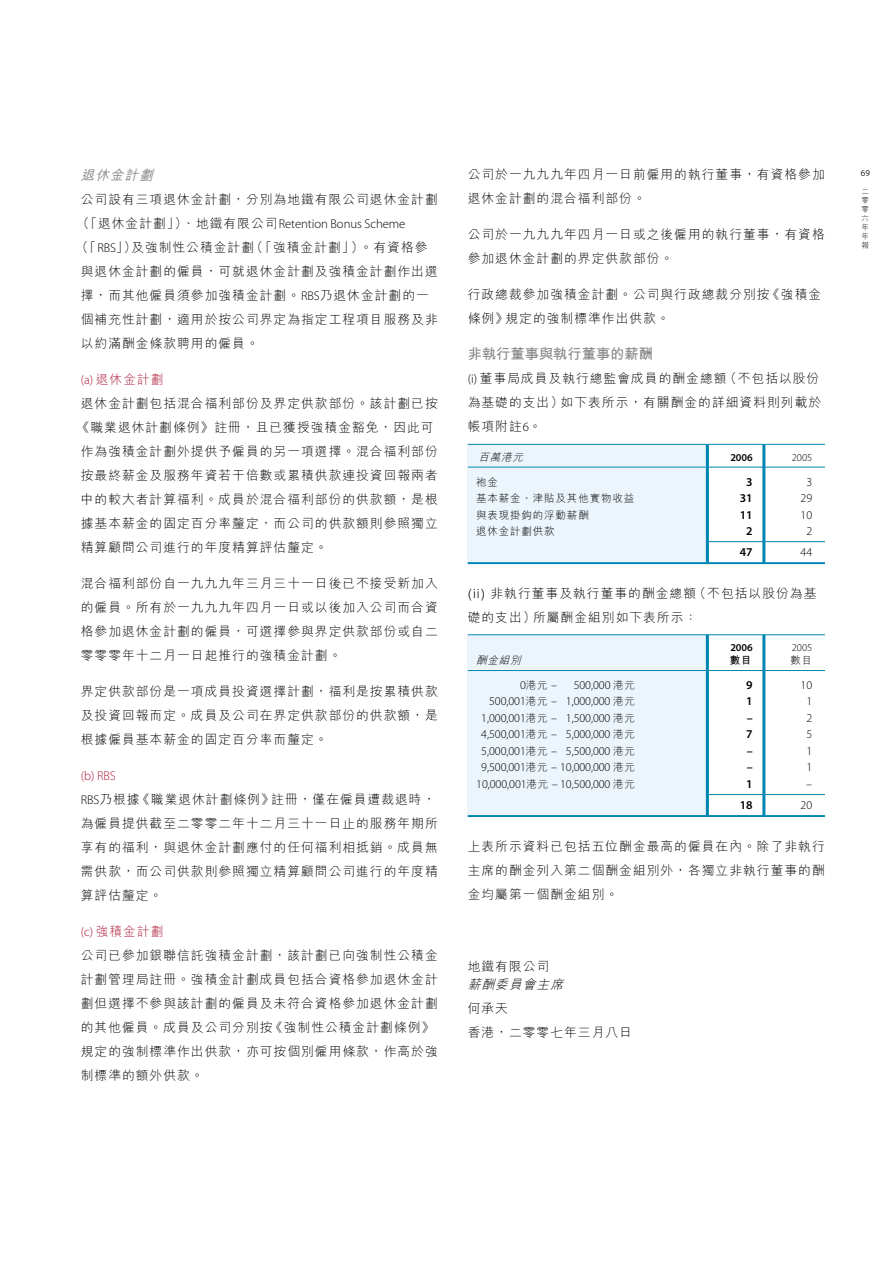
<style>
.page{position:relative;width:893px;height:1263px;background:#fff}
.page>*{position:absolute;margin:0;border:0;box-sizing:border-box;transform-origin:0 0}
.t1{font:700 14.25px "M Hei HK";color:#878889}
.t2{font:italic 500 13.5px "M Hei HK";color:#878889}
.t3{font:300 12.75px/24px "M Hei HK";letter-spacing:.08em;color:#000}
.t4{font:12.75px "Myriad MM";letter-spacing:-.005em;color:#000}
.t5{font:300 12.75px "M Hei HK";letter-spacing:.08em;color:#ad1739}
.t6{font:italic 300 12.75px "M Hei HK";color:#000}
.t7{font:12.75px "Myriad MM";color:#ad1739}
.t8{font:12px "Myriad MM";letter-spacing:-.005em;color:#000}
.t9{font:300 10.5px "M Hei HK";letter-spacing:.08em;color:#000}
.t10{font:10.5px "Myriad MM";letter-spacing:-.005em;color:#000}
.t11{font:italic 300 10.5px "M Hei HK";color:#000}
.t12{font:700 10.5px "M Hei HK";color:#000}
.t13{font:9px "Myriad MM";color:#000}
.t14{font:300 7.5px/9px "M Hei HK";color:#000;text-align:justify}
.s1{font-family:"M Hei HK";font-weight:300}
.s2{font-family:"Myriad MM";font-weight:400}
.s3{font-family:"Myriad MM";font-weight:400;color:#ad1739}
.s4{color:#ad1739}
.s5{font-family:"M Hei HK";font-weight:300;font-size:10.5px}
</style>
<div class="page">
<div style="left:468px;top:635px;width:240px;height:181px;background:#ecf5fb"></div>
<hr style="left:762px;top:635px;width:3px;height:182px;background:#0086b3">
<hr style="left:706px;top:635px;width:3px;height:181px;background:#0086b3">
<div style="left:468px;top:444px;width:240px;height:120px;background:#ecf5fb"></div>
<hr style="left:706px;top:445px;width:3px;height:119px;background:#0086b3">
<hr style="left:762px;top:445px;width:3px;height:119px;background:#0086b3">
<hr style="left:468px;top:444px;width:357px;height:1px;background:#0086b3">
<hr style="left:468px;top:467px;width:357px;height:1px;background:#0086b3">
<hr style="left:706px;top:541px;width:119px;height:1px;background:#0086b3">
<hr style="left:468px;top:562px;width:357px;height:2px;background:#0086b3">
<hr style="left:468px;top:634px;width:357px;height:1px;background:#0086b3">
<hr style="left:468px;top:670px;width:357px;height:1px;background:#0086b3">
<hr style="left:706px;top:794px;width:119px;height:1px;background:#0086b3">
<hr style="left:468px;top:815px;width:357px;height:2px;background:#0086b3">
<p class="t2" style="left:81px;top:165px;width:78px">退休金計劃</p>
<p class="t3" style="left:81px;top:187px;width:358px">公司設有三項退休金計劃，分別為地鐵有限公司退休金計劃</p>
<p class="t4" style="left:77px;top:217px;width:330px"><span class="s1">（「退休金計劃」）、地鐵有限公司</span>Retention Bonus Scheme</p>
<p class="t3" style="left:81px;top:235px;width:358px;text-indent:-5px">（「<span class="s2">RBS</span>」）及強制性公積金計劃（「強積金計劃」）。有資格參與退休金計劃的僱員，可就退休金計劃及強積金計劃作出選擇，而其他僱員須參加強積金計劃。<span class="s2">RBS</span>乃退休金計劃的一個補充性計劃，適用於按公司界定為指定工程項目服務及非以約滿酬金條款聘用的僱員。</p>
<p class="t5" style="left:81px;top:370px;width:84px"><span class="s2">(a)</span> 退休金計劃</p>
<p class="t3" style="left:81px;top:391px;width:358px">退休金計劃包括混合福利部份及界定供款部份。該計劃已按</p>
<p class="t3" style="left:77px;top:415px;width:358px">《職業退休計劃條例》註冊，且已獲授強積金豁免，因此可</p>
<p class="t3" style="left:81px;top:439px;width:358px">作為強積金計劃外提供予僱員的另一項選擇。混合福利部份</p>
<p class="t3" style="left:81px;top:463px;width:358px">按最終薪金及服務年資若干倍數或累積供款連投資回報兩者</p>
<p class="t3" style="left:81px;top:487px;width:358px">中的較大者計算福利。成員於混合福利部份的供款額，是根</p>
<p class="t3" style="left:81px;top:511px;width:358px">據基本薪金的固定百分率釐定，而公司的供款額則參照獨立</p>
<p class="t3" style="left:81px;top:535px;width:248px">精算顧問公司進行的年度精算評估釐定。</p>
<p class="t3" style="left:81px;top:571px;width:358px;text-align:justify">混合福利部份自一九九九年三月三十一日後已不接受新加入的僱員。所有於一九九九年四月一日或以後加入公司而合資格參加退休金計劃的僱員，可選擇參與界定供款部份或自二零零零年十二月一日起推行的強積金計劃。</p>
<p class="t3" style="left:81px;top:679px;width:358px;text-align:justify">界定供款部份是一項成員投資選擇計劃，福利是按累積供款及投資回報而定。成員及公司在界定供款部份的供款額，是根據僱員基本薪金的固定百分率而釐定。</p>
<p class="t7" style="left:81px;top:769px;width:36px">(b) RBS</p>
<p class="t3" style="left:81px;top:787px;width:358px"><span class="s2">RBS</span>乃根據《職業退休計劃條例》註冊，僅在僱員遭裁退時，為僱員提供截至二零零二年十二月三十一日止的服務年期所享有的福利，與退休金計劃應付的任何福利相抵銷。成員無需供款，而公司供款則參照獨立精算顧問公司進行的年度精算評估釐定。</p>
<p class="t3" style="left:81px;top:919px;width:358px"><span class="s3">(c)</span> <span class="s4">強積金計劃<br></span>公司已參加銀聯信託強積金計劃，該計劃已向強制性公積金計劃管理局註冊。強積金計劃成員包括合資格參加退休金計劃但選擇不參與該計劃的僱員及未符合資格參加退休金計劃的其他僱員。成員及公司分別按《強制性公積金計劃條例》規定的強制標準作出供款，亦可按個別僱用條款，作高於強制標準的額外供款。</p>
<p class="t3" style="left:468px;top:162px;width:358px">公司於一九九九年四月一日前僱用的執行董事，有資格參加退休金計劃的混合福利部份。</p>
<p class="t3" style="left:468px;top:222px;width:358px">公司於一九九九年四月一日或之後僱用的執行董事，有資格參加退休金計劃的界定供款部份。</p>
<p class="t3" style="left:468px;top:282px;width:355px">行政總裁參加強積金計劃。公司與行政總裁分別按《強積金條例》規定的強制標準作出供款。</p>
<p class="t1" style="left:468px;top:344px;width:187px">非執行董事與執行董事的薪酬</p>
<p class="t3" style="left:468px;top:366px;width:355px"><span class="s2">(i)</span> 董事局成員及執行總監會成員的酬金總額（不包括以股份為基礎的支出）如下表所示，有關酬金的詳細資料則列載於帳項附註<span class="s2">6</span>。</p>
<p class="t11" style="left:478px;top:449px;width:50px">百萬港元</p>
<p class="t10" style="left:730px;top:452px;width:24px">2006</p>
<p class="t10" style="left:792px;top:452px;width:22px">2005</p>
<p class="t9" style="left:476px;top:474px;width:23px">袍金</p>
<p class="t8" style="left:746px;top:476px;width:8px">3</p>
<p class="t8" style="left:806px;top:476px;width:7px">3</p>
<p class="t9" style="left:476px;top:491px;width:159px">基本薪金、津貼及其他實物收益</p>
<p class="t8" style="left:740px;top:492px;width:14px">31</p>
<p class="t8" style="left:800px;top:492px;width:13px">29</p>
<p class="t9" style="left:476px;top:507px;width:114px">與表現掛鈎的浮動薪酬</p>
<p class="t8" style="left:740px;top:509px;width:14px">11</p>
<p class="t8" style="left:800px;top:509px;width:13px">10</p>
<p class="t9" style="left:476px;top:524px;width:80px">退休金計劃供款</p>
<p class="t8" style="left:746px;top:525px;width:8px">2</p>
<p class="t8" style="left:806px;top:525px;width:7px">2</p>
<p class="t8" style="left:740px;top:546px;width:14px">47</p>
<p class="t8" style="left:800px;top:546px;width:13px">44</p>
<p class="t3" style="left:468px;top:581px;width:350px">(ii) 非執行董事及執行董事的酬金總額（不包括以股份為基礎的支出）所屬酬金組別如下表所示：</p>
<p class="t10" style="left:730px;top:643px;width:24px">2006</p>
<p class="t10" style="left:792px;top:643px;width:22px">2005</p>
<p class="t11" style="left:476px;top:653px;width:50px">酬金組別</p>
<p class="t12" style="left:730px;top:652px;width:23px">數目</p>
<p class="t9" style="left:790px;top:653px;width:23px">數目</p>
<p class="t8" style="left:520px;top:679px;width:39px">0<span class="s5">港元</span> –</p>
<p class="t8" style="left:574px;top:679px;width:63px">500,000 <span class="s5">港元</span></p>
<p class="t8" style="left:746px;top:679px;width:8px">9</p>
<p class="t8" style="left:800px;top:679px;width:13px">10</p>
<p class="t8" style="left:489px;top:696px;width:147px">500,001<span class="s5">港元</span> – 1,000,000 <span class="s5">港元</span></p>
<p class="t8" style="left:746px;top:696px;width:8px">1</p>
<p class="t8" style="left:806px;top:696px;width:7px">1</p>
<p class="t8" style="left:481px;top:712px;width:155px">1,000,001<span class="s5">港元</span> – 1,500,000 <span class="s5">港元</span></p>
<p class="t8" style="left:747px;top:712px;width:7px">–</p>
<p class="t8" style="left:806px;top:712px;width:7px">2</p>
<p class="t8" style="left:481px;top:729px;width:155px">4,500,001<span class="s5">港元</span> – 5,000,000 <span class="s5">港元</span></p>
<p class="t8" style="left:746px;top:729px;width:8px">7</p>
<p class="t8" style="left:806px;top:729px;width:7px">5</p>
<p class="t8" style="left:481px;top:745px;width:155px">5,000,001<span class="s5">港元</span> – 5,500,000 <span class="s5">港元</span></p>
<p class="t8" style="left:747px;top:745px;width:7px">–</p>
<p class="t8" style="left:806px;top:745px;width:7px">1</p>
<p class="t8" style="left:481px;top:762px;width:155px">9,500,001<span class="s5">港元</span> – 10,000,000 <span class="s5">港元</span></p>
<p class="t8" style="left:747px;top:762px;width:7px">–</p>
<p class="t8" style="left:806px;top:762px;width:7px">1</p>
<p class="t8" style="left:476px;top:778px;width:160px">10,000,001<span class="s5">港元</span> – 10,500,000 <span class="s5">港元</span></p>
<p class="t8" style="left:746px;top:778px;width:8px">1</p>
<p class="t8" style="left:806px;top:778px;width:7px">–</p>
<p class="t8" style="left:740px;top:799px;width:14px">18</p>
<p class="t8" style="left:800px;top:799px;width:13px">20</p>
<p class="t3" style="left:468px;top:834px;width:358px;text-align:justify">上表所示資料已包括五位酬金最高的僱員在內。除了非執行主席的酬金列入第二個酬金組別外，各獨立非執行董事的酬金均屬第一個酬金組別。</p>
<p class="t3" style="left:468px;top:954px;width:83px">地鐵有限公司</p>
<p class="t6" style="left:468px;top:975px;width:101px">薪酬委員會主席</p>
<p class="t3" style="left:468px;top:996px;width:166px">何承天<br>香港，二零零七年三月八日</p>
<p class="t13" style="left:861px;top:169px;width:11px">69</p>
<p class="t14" style="left:862px;top:187px;width:9px">二零零六年年報</p>
</div>
